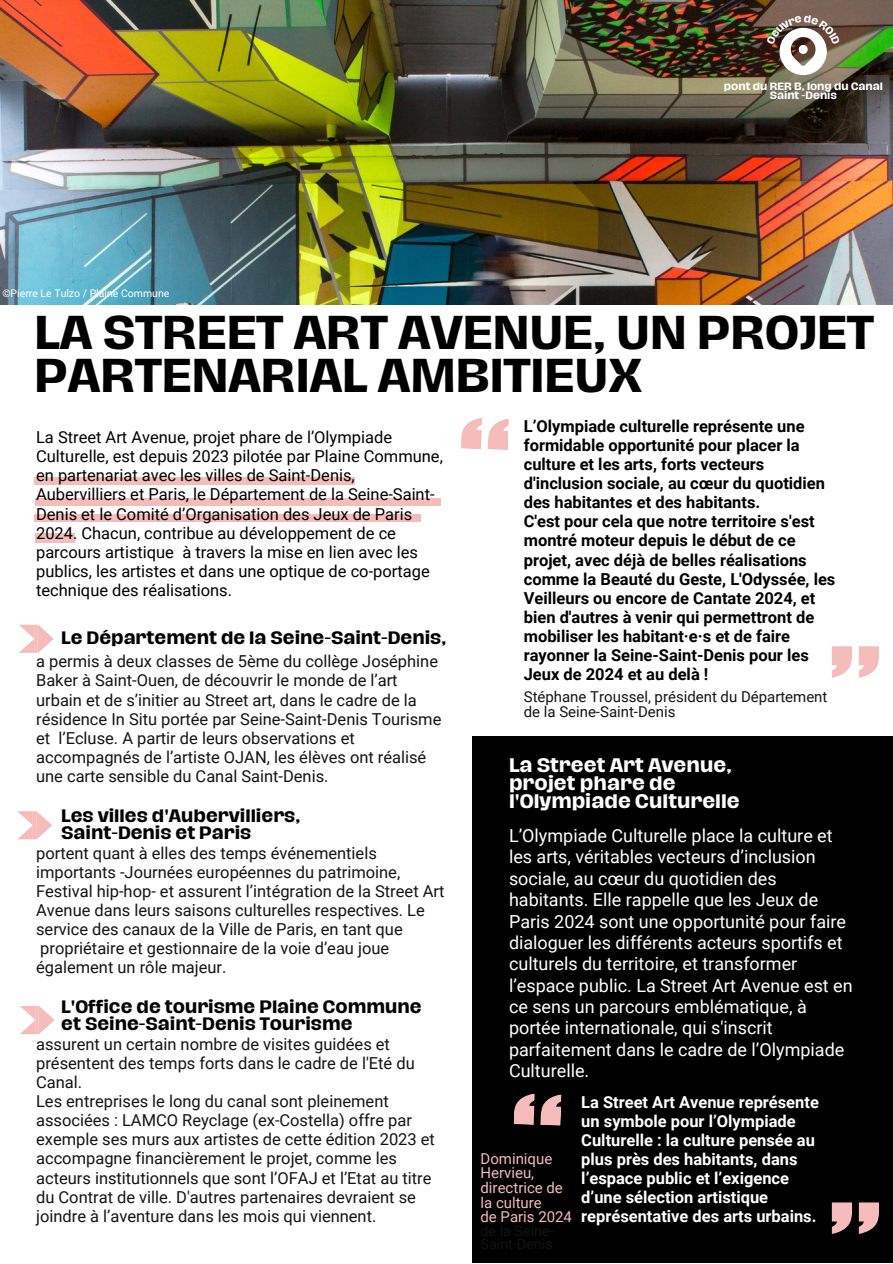
<style>
.page{position:relative;width:893px;height:1264px;background:#fff}
.page>*{position:absolute;margin:0;border:0;box-sizing:border-box;transform-origin:0 0}
.t1{font:700 43.5px/42.8px "Hagrid Text";color:#000}
.t2{font:18px/21.3px "Roboto";color:#fff}
.t3{font:700 18px "Hagrid Text";color:#fff}
.t4{font:16.5px/19px "Roboto";color:#141414}
.t5{font:700 16.5px/19px "Roboto";color:#000}
.t6{font:16.5px/19px "Roboto";color:#000}
.t7{font:700 16.5px/19px "Roboto";color:#fff}
.t8{font:700 16.5px "Hagrid Text";color:#000}
.t9{font:15px "Roboto";color:#141414}
.t10{font:15px/14.5px "Roboto";color:#f6bbbb}
.t11{font:10.5px "Roboto";color:#fff}
.t12{font:700 9.75px "Hagrid Text";color:#fff}
</style>
<div class="page">
<div style="left:472px;top:736px;width:420px;height:526px;background:#000"></div>
<img style="left:0;top:0;width:892px;height:304px">
<div style="left:35px;top:477px;width:320px;height:7px;background:#f6bbbb"></div>
<div style="left:35px;top:498px;width:405px;height:7px;background:#f6bbbb"></div>
<div style="left:35px;top:514px;width:385px;height:7px;background:#f6bbbb"></div>
<div style="left:35px;top:533px;width:39px;height:9px;background:#f6bbbb"></div>
<svg style="left:461px;top:418px;width:48px;height:32px"></svg>
<svg style="left:832px;top:646px;width:47px;height:31px"></svg>
<svg style="left:19px;top:624px;width:35px;height:29px"></svg>
<svg style="left:17px;top:811px;width:35px;height:28px"></svg>
<svg style="left:20px;top:1006px;width:35px;height:28px"></svg>
<svg style="left:513px;top:1093px;width:48px;height:32px"></svg>
<svg style="left:831px;top:1202px;width:48px;height:31px"></svg>
<img style="left:766px;top:15px;width:74px;height:60px">
<p class="t11" style="left:2px;top:287px;width:168px">©Pierre Le Tulzo / Plaine Commune</p>
<p class="t12" style="left:723px;top:81px;width:160px">pont du RER B, long du Canal</p>
<p class="t12" style="left:769px;top:91px;width:69px">Saint -Denis</p>
<p class="t1" style="left:35px;top:312px;width:840px">LA STREET ART AVENUE, UN PROJET<br>PARTENARIAL AMBITIEUX</p>
<p class="t5" style="left:523px;top:416px;width:303px">L’Olympiade culturelle représente une formidable opportunité pour placer la culture et les arts, forts vecteurs d'inclusion sociale, au cœur du quotidien des habitantes et des habitants.</p>
<p class="t5" style="left:523px;top:512px;width:313px">C'est pour cela que notre territoire s'est montré moteur depuis le début de ce projet, avec déjà de belles réalisations comme la Beauté du Geste, L'Odyssée, les Veilleurs ou encore de Cantate 2024, et bien d'autres à venir qui permettront de mobiliser les habitant·e·s et de faire rayonner la Seine-Saint-Denis pour les Jeux de 2024 et au delà !</p>
<p class="t6" style="left:36px;top:428px;width:408px">La Street Art Avenue, projet phare de l’Olympiade Culturelle, est depuis 2023 pilotée par Plaine Commune, en partenariat avec les villes de Saint-Denis, Aubervilliers et Paris, le Département de la Seine-Saint-Denis et le Comité d’Organisation des Jeux de Paris 2024. Chacun, contribue au développement de ce parcours artistique à travers la mise en lien avec les publics, les artistes et dans une optique de co-portage technique des réalisations.</p>
<p class="t8" style="left:61px;top:629px;width:386px">Le Département de la Seine-Saint-Denis,</p>
<p class="t4" style="left:36px;top:652px;width:407px">a permis à deux classes de 5ème du collège Joséphine Baker à Saint-Ouen, de découvrir le monde de l’art urbain et de s’initier au Street art, dans le cadre de la résidence In Situ portée par Seine-Saint-Denis Tourisme et l’Ecluse. A partir de leurs observations et accompagnés de l’artiste OJAN, les élèves ont réalisé une carte sensible du Canal Saint-Denis.</p>
<p class="t9" style="left:523px;top:688px;width:305px">Stéphane Troussel, président du Département</p>
<p class="t9" style="left:523px;top:702px;width:153px">de la Seine-Saint-Denis</p>
<p class="t3" style="left:509px;top:756px;width:224px">La Street Art Avenue,</p>
<p class="t3" style="left:509px;top:774px;width:168px">projet phare de</p>
<p class="t3" style="left:509px;top:792px;width:232px">l'Olympiade Culturelle</p>
<p class="t8" style="left:61px;top:807px;width:240px">Les villes d'Aubervilliers,</p>
<p class="t8" style="left:61px;top:824px;width:192px">Saint-Denis et Paris</p>
<p class="t2" style="left:509px;top:825px;width:345px">L’Olympiade Culturelle place la culture et les arts, véritables vecteurs d’inclusion sociale, au cœur du quotidien des habitants. Elle rappelle que les Jeux de Paris 2024 sont une opportunité pour faire dialoguer les différents acteurs sportifs et culturels du territoire, et transformer l’espace public. La Street Art Avenue est en ce sens un parcours emblématique, à portée internationale, qui s'inscrit parfaitement dans le cadre de l’Olympiade Culturelle.</p>
<p class="t4" style="left:36px;top:843px;width:410px">portent quant à elles des temps événementiels importants -Journées européennes du patrimoine, Festival hip-hop- et assurent l’intégration de la Street Art Avenue dans leurs saisons culturelles respectives. Le service des canaux de la Ville de Paris, en tant que propriétaire et gestionnaire de la voie d’eau joue également un rôle majeur.</p>
<p class="t8" style="left:61px;top:998px;width:362px">L'Office de tourisme Plaine Commune</p>
<p class="t8" style="left:61px;top:1015px;width:293px">et Seine-Saint-Denis Tourisme</p>
<p class="t4" style="left:36px;top:1034px;width:380px">assurent un certain nombre de visites guidées et présentent des temps forts dans le cadre de l'Eté du<br>Canal.</p>
<p class="t4" style="left:36px;top:1091px;width:400px">Les entreprises le long du canal sont pleinement associées : LAMCO Reyclage (ex-Costella) offre par exemple ses murs aux artistes de cette édition 2023 et accompagne financièrement le projet, comme les acteurs institutionnels que sont l’OFAJ et l’Etat au titre du Contrat de ville. D'autres partenaires devraient se joindre à l’aventure dans les mois qui viennent.</p>
<p class="t7" style="left:581px;top:1092px;width:239px">La Street Art Avenue représente un symbole pour l’Olympiade<br>Culturelle : la culture pensée au plus près des habitants, dans l’espace public et l’exigence d’une sélection artistique représentative des arts urbains.</p>
<p class="t10" style="left:480px;top:1151px;width:73px">Dominique</p>
<p class="t10" style="left:480px;top:1165px;width:55px">Hervieu,</p>
<p class="t10" style="left:480px;top:1180px;width:84px">directrice de la culture</p>
<p class="t10" style="left:480px;top:1209px;width:93px">de Paris 2024</p>
</div>
